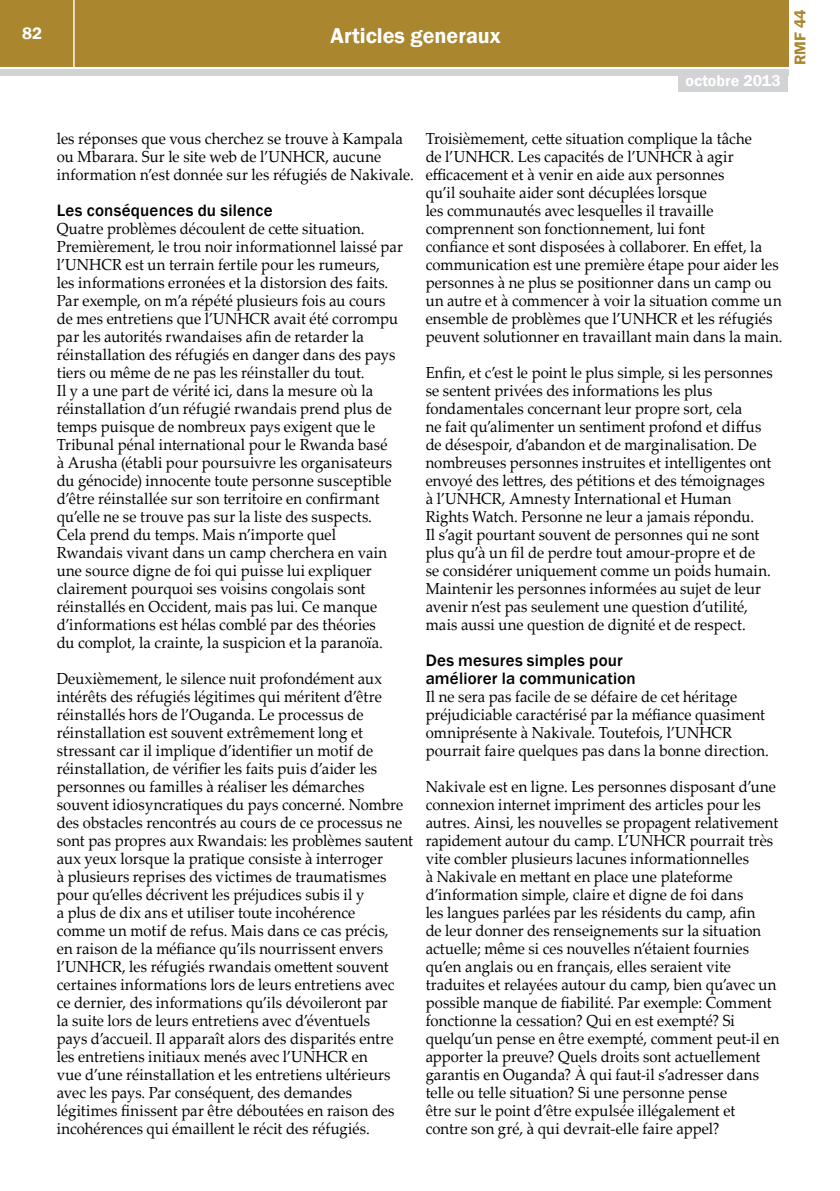
<style>
.page{position:relative;width:840px;height:1191px;background:#fff}
.page>*{position:absolute;margin:0;border:0;box-sizing:border-box;transform-origin:0 0}
.t1{font:600 22px "Franklin Gothic";color:#fff}
.t2{font:500 17px/18px "Franklin Gothic";letter-spacing:.01em;color:#000}
.t3{font:600 17px "Franklin Gothic";color:#fff}
.t4{font:16px/18px "Palatino Linotype";letter-spacing:.005em;color:#000;scale:.93 1}
.t5{font:600 16px "Franklin Gothic";color:#fff}
.t6{font:600 16px "Franklin Gothic";color:#aa862f}
</style>
<div class="page">
<div style="left:0;top:0;width:787px;height:66px;background:#aa862f"></div>
<div style="left:0;top:69px;width:787px;height:6px;background:#d1d3d4"></div>
<hr style="left:73px;top:0;width:2px;height:67px;background:#fff">
<div style="left:677px;top:74px;width:110px;height:18px;background:#d1d3d4"></div>
<p class="t3" style="left:22px;top:23px;width:21px">82</p>
<h1 class="t1" style="left:330px;top:22px;width:171px">Articles generaux</h1>
<p class="t5" style="left:685px;top:71px;width:97px">octobre 2013</p>
<p class="t6" style="left:789px;top:65px;width:58px;rotate:-90deg">RMF 44</p>
<p class="t4" style="left:57px;top:129px;width:385px">les réponses que vous cherchez se trouve à Kampala ou Mbarara. Sur le site web de l’UNHCR, aucune information n’est donnée sur les réfugiés de Nakivale.</p>
<p class="t2" style="left:57px;top:202px;width:217px">Les conséquences du silence</p>
<p class="t4" style="left:57px;top:219px;width:373px">Quatre problèmes découlent de cette situation.<br>Premièrement, le trou noir informationnel laissé par l’UNHCR est un terrain fertile pour les rumeurs,<br>les informations erronées et la distorsion des faits.<br>Par exemple, on m’a répété plusieurs fois au cours de mes entretiens que l’UNHCR avait été corrompu par les autorités rwandaises afin de retarder la réinstallation des réfugiés en danger dans des pays tiers ou même de ne pas les réinstaller du tout.<br>Il y a une part de vérité ici, dans la mesure où la réinstallation d’un réfugié rwandais prend plus de temps puisque de nombreux pays exigent que le Tribunal pénal international pour le Rwanda basé<br>à Arusha (établi pour poursuivre les organisateurs du génocide) innocente toute personne susceptible d’être réinstallée sur son territoire en confirmant qu’elle ne se trouve pas sur la liste des suspects.<br>Cela prend du temps. Mais n’importe quel Rwandais vivant dans un camp cherchera en vain une source digne de foi qui puisse lui expliquer clairement pourquoi ses voisins congolais sont réinstallés en Occident, mais pas lui. Ce manque d’informations est hélas comblé par des théories<br>du complot, la crainte, la suspicion et la paranoïa.</p>
<p class="t4" style="left:57px;top:669px;width:384px">Deuxièmement, le silence nuit profondément aux intérêts des réfugiés légitimes qui méritent d’être réinstallés hors de l’Ouganda. Le processus de réinstallation est souvent extrêmement long et stressant car il implique d’identifier un motif de réinstallation, de vérifier les faits puis d’aider les personnes ou familles à réaliser les démarches souvent idiosyncratiques du pays concerné. Nombre des obstacles rencontrés au cours de ce processus ne sont pas propres aux Rwandais: les problèmes sautent aux yeux lorsque la pratique consiste à interroger<br>à plusieurs reprises des victimes de traumatismes pour qu’elles décrivent les préjudices subis il y<br>a plus de dix ans et utiliser toute incohérence<br>comme un motif de refus. Mais dans ce cas précis,<br>en raison de la méfiance qu’ils nourrissent envers l’UNHCR, les réfugiés rwandais omettent souvent certaines informations lors de leurs entretiens avec<br>ce dernier, des informations qu’ils dévoileront par<br>la suite lors de leurs entretiens avec d’éventuels<br>pays d’accueil. Il apparaît alors des disparités entre les entretiens initiaux menés avec l’UNHCR en<br>vue d’une réinstallation et les entretiens ultérieurs avec les pays. Par conséquent, des demandes légitimes finissent par être déboutées en raison des incohérences qui émaillent le récit des réfugiés.</p>
<p class="t4" style="left:425px;top:129px;width:385px">Troisièmement, cette situation complique la tâche<br>de l’UNHCR. Les capacités de l’UNHCR à agir efficacement et à venir en aide aux personnes<br>qu’il souhaite aider sont décuplées lorsque<br>les communautés avec lesquelles il travaille comprennent son fonctionnement, lui font<br>confiance et sont disposées à collaborer. En effet, la communication est une première étape pour aider les personnes à ne plus se positionner dans un camp ou un autre et à commencer à voir la situation comme un ensemble de problèmes que l’UNHCR et les réfugiés peuvent solutionner en travaillant main dans la main.</p>
<p class="t4" style="left:425px;top:363px;width:374px">Enfin, et c’est le point le plus simple, si les personnes se sentent privées des informations les plus fondamentales concernant leur propre sort, cela<br>ne fait qu’alimenter un sentiment profond et diffus de désespoir, d’abandon et de marginalisation. De nombreuses personnes instruites et intelligentes ont envoyé des lettres, des pétitions et des témoignages à l’UNHCR, Amnesty International et Human Rights Watch. Personne ne leur a jamais répondu.<br>Il s’agit pourtant souvent de personnes qui ne sont plus qu’à un fil de perdre tout amour-propre et de se considérer uniquement comme un poids humain.<br>Maintenir les personnes informées au sujet de leur avenir n’est pas seulement une question d’utilité, mais aussi une question de dignité et de respect.</p>
<p class="t2" style="left:425px;top:652px;width:211px">Des mesures simples pour améliorer la communication</p>
<p class="t4" style="left:425px;top:687px;width:370px">Il ne sera pas facile de se défaire de cet héritage préjudiciable caractérisé par la méfiance quasiment omniprésente à Nakivale. Toutefois, l’UNHCR pourrait faire quelques pas dans la bonne direction.</p>
<p class="t4" style="left:425px;top:777px;width:381px">Nakivale est en ligne. Les personnes disposant d’une connexion internet impriment des articles pour les autres. Ainsi, les nouvelles se propagent relativement rapidement autour du camp. L’UNHCR pourrait très vite combler plusieurs lacunes informationnelles<br>à Nakivale en mettant en place une plateforme d’information simple, claire et digne de foi dans<br>les langues parlées par les résidents du camp, afin<br>de leur donner des renseignements sur la situation actuelle; même si ces nouvelles n’étaient fournies qu’en anglais ou en français, elles seraient vite traduites et relayées autour du camp, bien qu’avec un possible manque de fiabilité. Par exemple: Comment fonctionne la cessation? Qui en est exempté? Si quelqu’un pense en être exempté, comment peut-il en apporter la preuve? Quels droits sont actuellement garantis en Ouganda? À qui faut-il s’adresser dans telle ou telle situation? Si une personne pense<br>être sur le point d’être expulsée illégalement et contre son gré, à qui devrait-elle faire appel?</p>
</div>
